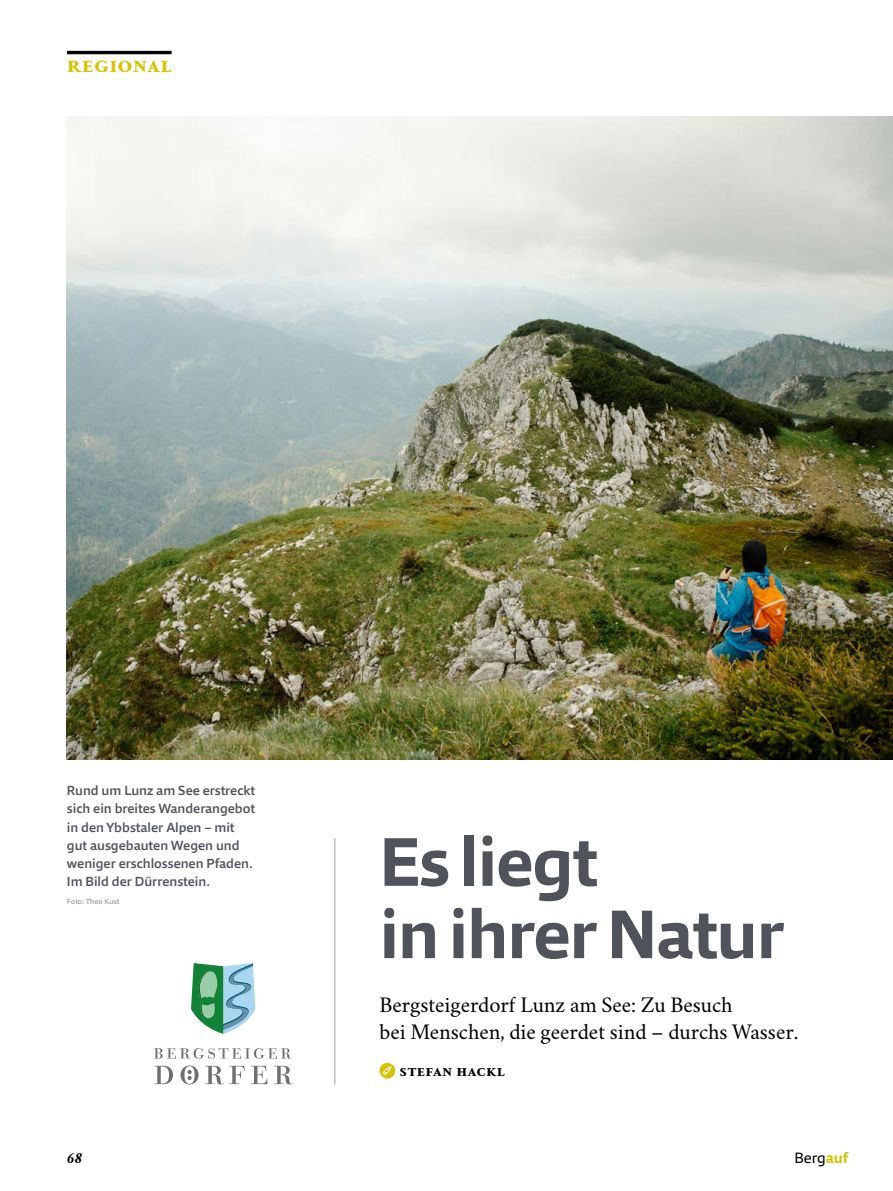
<style>
.page{position:relative;width:893px;height:1191px;background:#fff}
.page>*{position:absolute;margin:0;border:0;box-sizing:border-box;transform-origin:0 0}
.t1{font:700 69px/72.3px "Qubo";letter-spacing:-.02em;color:#50535a}
.t2{font:700 25.5px "Crimson Tirol";letter-spacing:.01em;color:#d6c300}
.t3{font:22.5px/27.2px "Crimson Tirol";letter-spacing:-.005em;color:#000}
.t4{font:700 18px "Crimson Tirol";letter-spacing:.015em;color:#000}
.t5{font:italic 700 15.75px "Crimson Tirol";color:#000}
.t6{font:15px "Qubo";color:#000}
.t7{font:500 13.35px/18px "Qubo";color:#50535a}
.t8{font:500 7.5px "Qubo";letter-spacing:.005em;color:#a0a1a8}
.s1{font-weight:700;color:#d6c300}
</style>
<div class="page">
<svg style="left:379px;top:1062px;width:16px;height:16px"></svg>
<svg style="left:154px;top:1048px;width:136px;height:10px"></svg>
<svg style="left:154px;top:1065px;width:19px;height:19px"></svg>
<svg style="left:205px;top:1065px;width:40px;height:19px"></svg>
<svg style="left:251px;top:1065px;width:16px;height:19px"></svg>
<svg style="left:274px;top:1065px;width:19px;height:19px"></svg>
<svg style="left:180px;top:1065px;width:19px;height:19px"></svg>
<svg style="left:191px;top:963px;width:64px;height:71px"></svg>
<hr style="left:335px;top:838px;width:1px;height:246px;background:#a0a1a8">
<img style="left:67px;top:117px;width:826px;height:642px">
<hr style="left:67px;top:51px;width:105px;height:3px;background:#000">
<h2 class="t2" style="left:67px;top:45px;width:106px">Regional</h2>
<p class="t7" style="left:67px;top:781px;width:190px">Rund um Lunz am See erstreckt sich ein breites Wanderangebot in den Ybbstaler Alpen – mit gut ausgebauten Wegen und weniger erschlossenen Pfaden.<br>Im Bild der Dürrenstein.</p>
<p class="t8" style="left:67px;top:896px;width:54px">Foto: Theo Kust</p>
<h1 class="t1" style="left:379px;top:825px;width:407px">Es liegt<br>in ihrer Natur</h1>
<h3 class="t3" style="left:379px;top:990px;width:420px">Bergsteigerdorf Lunz am See: Zu Besuch<br>bei Menschen, die geerdet sind – durchs Wasser.</h3>
<h3 class="t4" style="left:400px;top:1056px;width:107px">Stefan Hackl</h3>
<p class="t5" style="left:67px;top:1147px;width:16px">68</p>
<p class="t6" style="left:794px;top:1147px;width:55px">Berg<span class="s1">auf</span></p>
</div>
